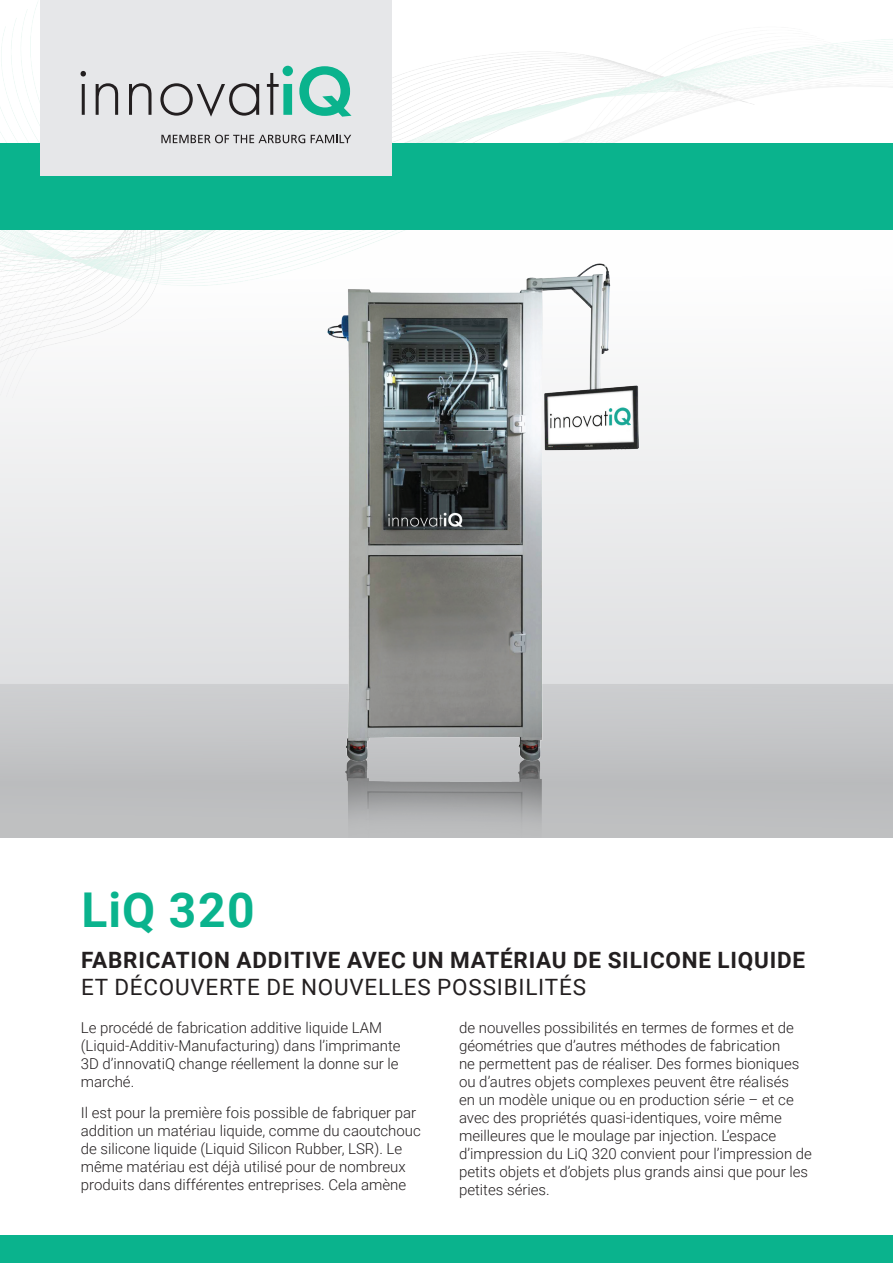
<style>
.page{position:relative;width:893px;height:1263px;background:#fff}
.page>*{position:absolute;margin:0;border:0;box-sizing:border-box;transform-origin:0 0}
.t1{font:700 48px "Roboto";letter-spacing:.025em;color:#0ab38d}
.t2{font:700 22.5px "Roboto";letter-spacing:.035em;color:#231f20}
.t3{font:22.5px "Roboto";letter-spacing:.035em;color:#231f20}
.t4{font:300 15px/18px "Roboto";color:#231f20}
</style>
<div class="page">
<img style="left:0;top:2px;width:893px;height:141px">
<div style="left:0;top:684px;width:893px;height:153px;background:linear-gradient(to right,#c1c2c4,#bfc0c1)"></div>
<div style="left:0;top:230px;width:893px;height:454px;background:linear-gradient(to bottom,#fff,#dfe0e2)"></div>
<img style="left:315px;top:264px;width:333px;height:561px">
<div style="left:0;top:143px;width:893px;height:87px;background:#0ab38d"></div>
<div style="left:0;top:1235px;width:893px;height:28px;background:#0ab38d"></div>
<div style="left:40px;top:0;width:352px;height:175px;background:#e6e7e9"></div>
<svg style="left:81px;top:71px;width:5px;height:44px"></svg>
<svg style="left:96px;top:83px;width:22px;height:32px"></svg>
<svg style="left:129px;top:83px;width:23px;height:32px"></svg>
<svg style="left:160px;top:83px;width:99px;height:34px"></svg>
<svg style="left:267px;top:66px;width:26px;height:49px"></svg>
<svg style="left:299px;top:66px;width:52px;height:51px"></svg>
<svg style="left:161px;top:135px;width:144px;height:8px"></svg>
<svg style="left:311px;top:135px;width:40px;height:8px"></svg>
<h1 class="t1" style="left:82px;top:876px;width:175px">LiQ 320</h1>
<h2 class="t2" style="left:81px;top:944px;width:726px">FABRICATION ADDITIVE AVEC UN MATÉRIAU DE SILICONE LIQUIDE</h2>
<h2 class="t3" style="left:81px;top:971px;width:506px">ET DÉCOUVERTE DE NOUVELLES POSSIBILITÉS</h2>
<p class="t4" style="left:81px;top:1018px;width:321px">Le procédé de fabrication additive liquide LAM (Liquid-Additiv-Manufacturing) dans l’imprimante 3D d’innovatiQ change réellement la donne sur le marché.</p>
<p class="t4" style="left:81px;top:1103px;width:342px">Il est pour la première fois possible de fabriquer par addition un matériau liquide, comme du caoutchouc de silicone liquide (Liquid Silicon Rubber, LSR). Le même matériau est déjà utilisé pour de nombreux produits dans différentes entreprises. Cela amène</p>
<p class="t4" style="left:459px;top:1018px;width:354px">de nouvelles possibilités en termes de formes et de géométries que d’autres méthodes de fabrication<br>ne permettent pas de réaliser. Des formes bioniques ou d’autres objets complexes peuvent être réalisés<br>en un modèle unique ou en production série – et ce avec des propriétés quasi-identiques, voire même meilleures que le moulage par injection. L’espace d’impression du LiQ 320 convient pour l’impression de petits objets et d’objets plus grands ainsi que pour les petites séries.</p>
</div>
